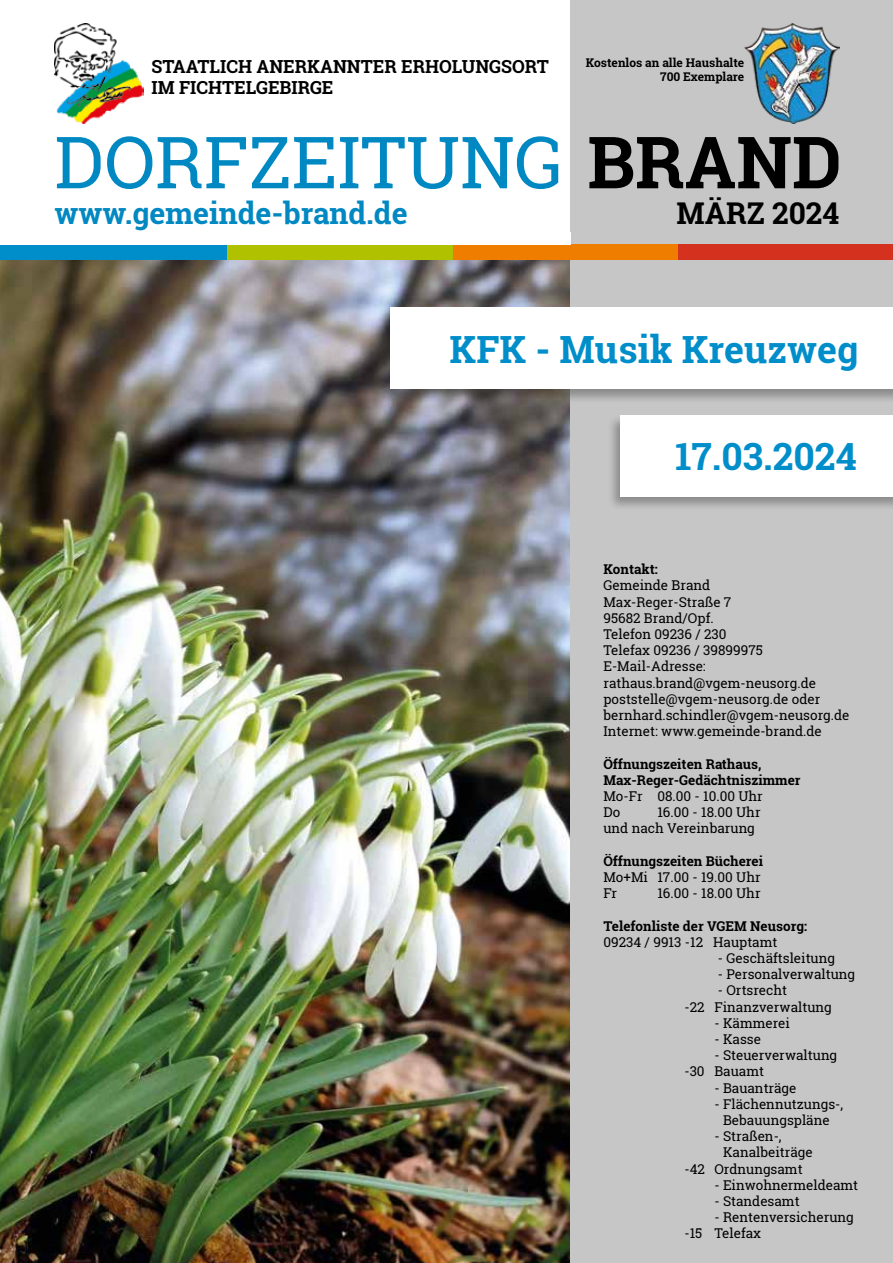
<style>
.page{position:relative;width:893px;height:1263px;background:#fff}
.page>*{position:absolute;margin:0;border:0;box-sizing:border-box;transform-origin:0 0}
.t1{font:72px "Roboto Slab";color:#0088c2}
.t2{font:700 37.5px "Roboto Slab";color:#008eca}
.t3{font:700 30px "Roboto Slab";color:#0088c2}
.t4{font:700 30px "Roboto Slab";color:#000}
.t5{font:700 18px/21.6px "Roboto Slab";color:#000}
.t6{font:13.5px/16.2px "Roboto Slab";color:#000}
.t7{font:700 13.5px/16.2px "Roboto Slab";color:#000}
.t8{font:700 12px/14.4px "Roboto Slab";color:#000;text-align:right}
.s1{font-weight:700;color:#000}
</style>
<div class="page">
<img style="left:0;top:259px;width:570px;height:1004px">
<div style="left:570px;top:0;width:323px;height:1263px;background:#c6c6c6"></div>
<img style="left:744px;top:23px;width:95px;height:100px">
<img style="left:54px;top:23px;width:89px;height:100px">
<div style="left:453px;top:244px;width:226px;height:15px;background:#ef7d00"></div>
<div style="left:678px;top:244px;width:215px;height:15px;background:#d4311f"></div>
<div style="left:226px;top:244px;width:227px;height:15px;background:#b0c100"></div>
<div style="left:0;top:244px;width:226px;height:15px;background:#008eca"></div>
<div style="left:607px;top:414px;width:286px;height:98px;background:#000;opacity:.3"></div>
<div style="left:620px;top:415px;width:273px;height:81px;background:#fff"></div>
<div style="left:378px;top:307px;width:515px;height:97px;background:#000;opacity:.3"></div>
<div style="left:391px;top:308px;width:502px;height:81px;background:#fff"></div>
<h3 class="t5" style="left:151px;top:55px;width:399px">STAATLICH ANERKANNTER ERHOLUNGSORT<br>IM FICHTELGEBIRGE</h3>
<p class="t8" style="left:586px;top:55px;width:160px">Kostenlos an alle Haushalte<br>700 Exemplare</p>
<h1 class="t1" style="left:54px;top:113px;width:789px">DORFZEITUNG <span class="s1">BRAND</span></h1>
<h3 class="t3" style="left:54px;top:193px;width:355px">www.gemeinde-brand.de</h3>
<h3 class="t4" style="left:676px;top:193px;width:164px">MÄRZ 2024</h3>
<h2 class="t2" style="left:450px;top:324px;width:410px">KFK - Musik Kreuzweg</h2>
<h2 class="t2" style="left:675px;top:431px;width:183px">17.03.2024</h2>
<p class="t7" style="left:603px;top:561px;width:56px">Kontakt:</p>
<p class="t6" style="left:603px;top:577px;width:248px">Gemeinde Brand<br>Max-Reger-Straße 7<br>95682 Brand/Opf.<br>Telefon 09236 / 230<br>Telefax 09236 / 39899975<br>E-Mail-Adresse: rathaus.brand@vgem-neusorg.de poststelle@vgem-neusorg.de oder bernhard.schindler@vgem-neusorg.de<br>Internet: www.gemeinde-brand.de</p>
<p class="t7" style="left:603px;top:755px;width:199px">Öffnungszeiten Rathaus,<br>Max-Reger-Gedächtniszimmer</p>
<p class="t6" style="left:603px;top:788px;width:161px">Mo-Fr 08.00 - 10.00 Uhr<br>Do</p>
<p class="t6" style="left:603px;top:804px;width:159px;text-indent:54px">16.00 - 18.00 Uhr und nach Vereinbarung</p>
<p class="t7" style="left:603px;top:853px;width:161px">Öffnungszeiten Bücherei</p>
<p class="t6" style="left:603px;top:869px;width:159px">Mo+Mi 17.00 - 19.00 Uhr<br>Fr</p>
<p class="t6" style="left:657px;top:885px;width:105px">16.00 - 18.00 Uhr</p>
<p class="t7" style="left:603px;top:917px;width:205px">Telefonliste der VGEM Neusorg:</p>
<p class="t6" style="left:603px;top:934px;width:176px">09234 / 9913 -12 Hauptamt</p>
<p class="t6" style="left:718px;top:950px;width:119px">- Geschäftsleitung</p>
<p class="t6" style="left:718px;top:966px;width:139px">- Personalverwaltung</p>
<p class="t6" style="left:684px;top:982px;width:149px;text-indent:33px">- Ortsrecht<br>-22 Finanzverwaltung</p>
<p class="t6" style="left:714px;top:1015px;width:77px">- Kämmerei</p>
<p class="t6" style="left:714px;top:1031px;width:48px">- Kasse</p>
<p class="t6" style="left:684px;top:1047px;width:154px;text-indent:30px">- Steuerverwaltung -30 Bauamt</p>
<p class="t6" style="left:714px;top:1079px;width:84px">- Bauanträge</p>
<p class="t6" style="left:714px;top:1096px;width:130px;text-align:center">- Flächennutzungs-,<br>Bebauungspläne</p>
<p class="t6" style="left:714px;top:1128px;width:69px">- Straßen-,</p>
<p class="t6" style="left:723px;top:1144px;width:91px">Kanalbeiträge</p>
<p class="t6" style="left:684px;top:1160px;width:120px">-42 Ordnungsamt</p>
<p class="t6" style="left:714px;top:1177px;width:145px">- Einwohnermeldeamt</p>
<p class="t6" style="left:714px;top:1193px;width:87px">- Standesamt</p>
<p class="t6" style="left:684px;top:1209px;width:171px;text-indent:30px">- Rentenversicherung -15 Telefax</p>
</div>
